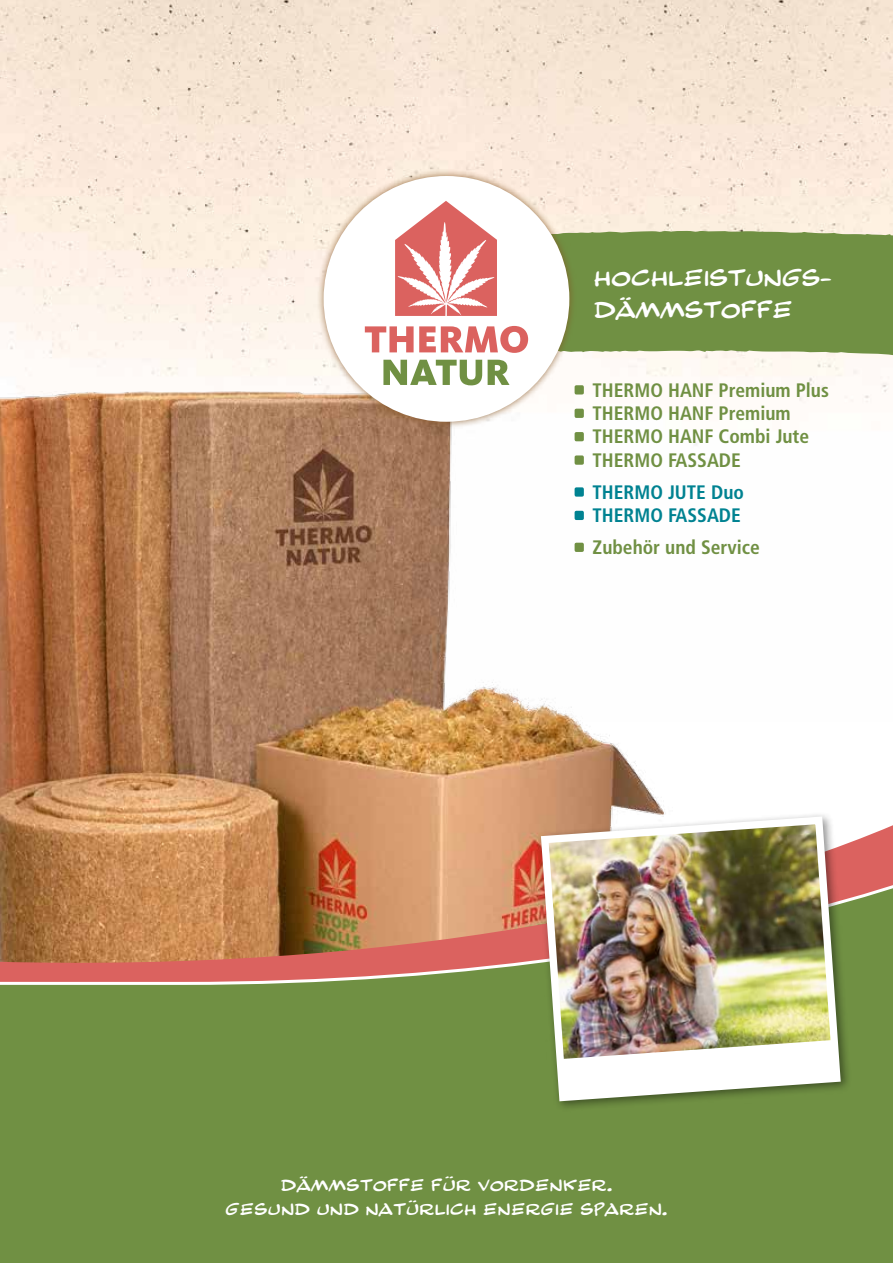
<style>
.page{position:relative;width:893px;height:1263px;background:#fff}
.page>*{position:absolute;margin:0;border:0;box-sizing:border-box;transform-origin:0 0}
.t1{font:25.5px/31.5px "Comicstrip MND";color:#fff}
.t2{font:700 condensed 19.5px/23.4px "Frutiger";color:#709043}
.t3{font:700 condensed 19.5px/23.4px "Frutiger";color:#008291}
.t4{font:18px/24px "Comicstrip MND";letter-spacing:.02em;color:#fff;text-align:center}
</style>
<div class="page">
<img style="left:0;top:0;width:893px;height:403px">
<img style="left:0;top:347px;width:743px;height:458px">
<svg style="left:0;top:805px;width:893px;height:68px;background:#ce9368"></svg>
<svg style="left:0;top:873px;width:893px;height:390px;background:#828c47"></svg>
<div style="left:575px;top:385px;width:9px;height:9px;background:#709043;border-radius:2px"></div>
<div style="left:575px;top:409px;width:9px;height:9px;background:#709043;border-radius:2px"></div>
<div style="left:575px;top:432px;width:9px;height:9px;background:#709043;border-radius:2px"></div>
<div style="left:575px;top:455px;width:9px;height:10px;background:#709043;border-radius:2px"></div>
<div style="left:575px;top:487px;width:9px;height:10px;background:#008291;border-radius:2px"></div>
<div style="left:575px;top:511px;width:9px;height:9px;background:#008291;border-radius:2px"></div>
<div style="left:575px;top:543px;width:9px;height:9px;background:#709043;border-radius:2px"></div>
<svg style="left:577px;top:231px;width:316px;height:130px;background:#7b9851"></svg>
<div style="left:316px;top:169px;width:261px;height:260px;background:#845320;opacity:.75"></div>
<div style="left:324px;top:176px;width:245px;height:246px;background:#fff;border-radius:50%"></div>
<svg style="left:395px;top:201px;width:102px;height:115px"></svg>
<svg style="left:365px;top:326px;width:163px;height:27px"></svg>
<svg style="left:383px;top:360px;width:99px;height:25px"></svg>
<svg style="left:488px;top:360px;width:21px;height:25px"></svg>
<div style="left:536px;top:812px;width:316px;height:300px;background:#000;opacity:.44"></div>
<img style="left:537px;top:812px;width:308px;height:293px">
<img style="left:558px;top:1040px;width:277px;height:58px">
<h1 class="t1" style="left:594px;top:262px;width:240px">HOCHLEISTUNGS-<br>DÄMMSTOFFE</h1>
<p class="t2" style="left:593px;top:378px;width:238px">THERMO HANF Premium Plus<br>THERMO HANF Premium<br>THERMO HANF Combi Jute<br>THERMO FASSADE</p>
<p class="t3" style="left:593px;top:480px;width:153px">THERMO JUTE Duo<br>THERMO FASSADE</p>
<p class="t2" style="left:593px;top:536px;width:169px">Zubehör und Service</p>
<p class="t4" style="left:226px;top:1172px;width:443px">DÄMMSTOFFE FÜR VORDENKER.<br>GESUND UND NATÜRLICH ENERGIE SPAREN.</p>
</div>
